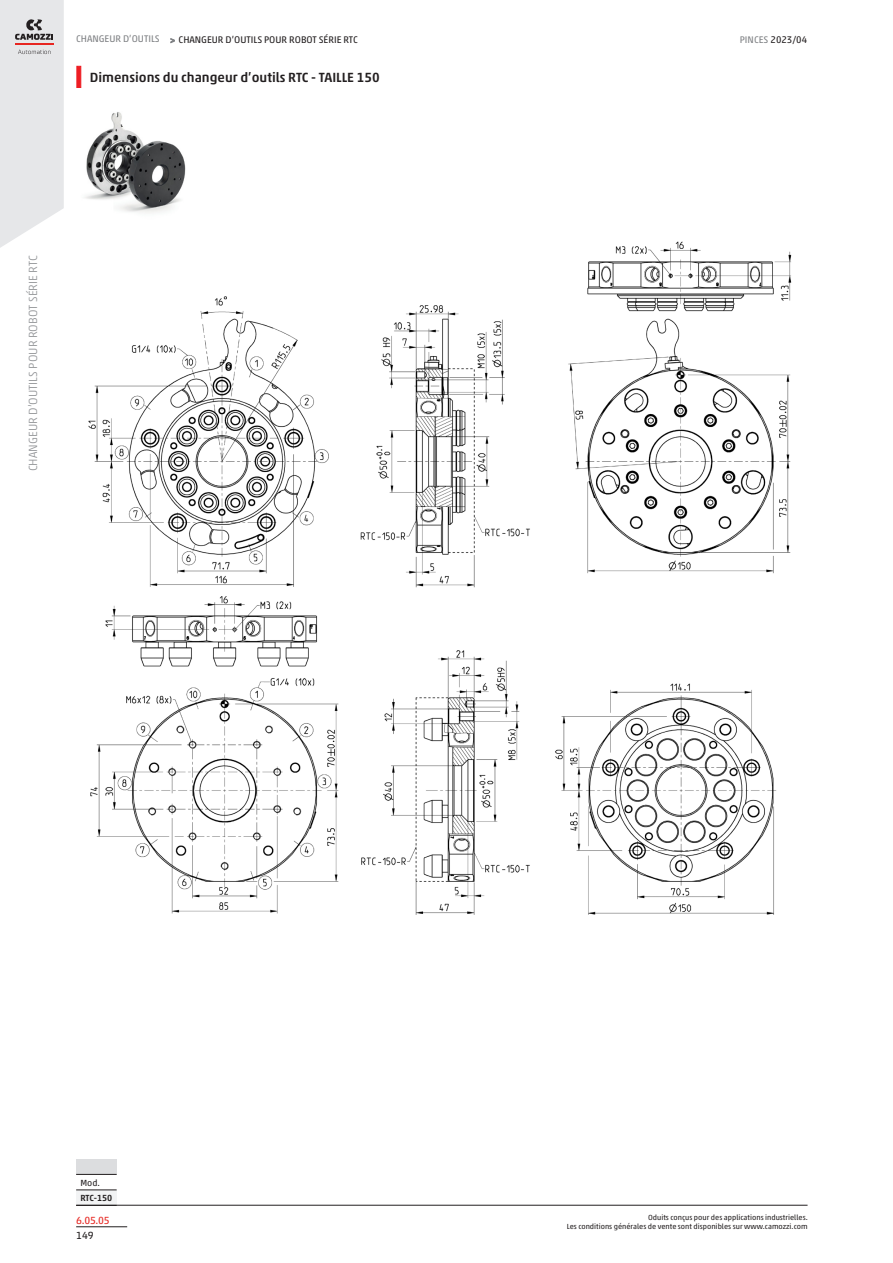
<style>
.page{position:relative;width:893px;height:1263px;background:#fff}
.page>*{position:absolute;margin:0;border:0;box-sizing:border-box;transform-origin:0 0}
.blockTitle_value{font:500 13.5px "Akko W1 G";color:#231f20}
.t1{font:300 12px "Akko W1 G";color:#939598}
.secL{font:10.5px "Akko W1 G";color:#e72621}
.sec4L{font:10.5px "Akko W1 G";color:#231f20}
.headTitleR{font:9.75px "Akko W1 G";color:#231f20}
.headTitleL{font:9.75px "Akko W1 G";color:#808285}
.footTitleL{font:9.75px "Akko W1 G";color:#231f20}
.models_row_header{font:500 9px "Akko W1 G";letter-spacing:-.01em;color:#231f20}
.models_model{font:9px "Akko W1 G";color:#231f20}
.footNotesL{font:7.5px/9px "Akko W1 G";color:#231f20;text-align:right}
.s1{font-size:9px;color:#808285}
.s2{color:#808285}
</style>
<div class="page">
<hr style="left:76px;top:1226px;width:51px;height:1px;background:#231f20">
<svg style="left:0;top:0;width:64px;height:248px;background:#e4e4e6"></svg>
<svg style="left:76px;top:66px;width:5px;height:22px"></svg>
<div style="left:76px;top:1159px;width:41px;height:15px;background:#dcdddf"></div>
<div style="left:76px;top:1190px;width:41px;height:15px;background:#f2f3f4"></div>
<hr style="left:76px;top:1174px;width:41px;height:1px;background:#231f20">
<hr style="left:76px;top:1189px;width:41px;height:1px;background:#231f20">
<hr style="left:76px;top:1205px;width:731px;height:1px;background:#231f20">
<img style="left:88px;top:242px;width:704px;height:673px">
<img style="left:85px;top:112px;width:101px;height:101px">
<p class="headTitleL" style="left:76px;top:32px;width:85px">CHANGEUR D’OUTILS</p>
<p class="headTitleR" style="left:170px;top:32px;width:189px"><span class="s1">&gt;</span> CHANGEUR D’OUTILS POUR ROBOT SÉRIE RTC</p>
<p class="blockTitle_value" style="left:90px;top:68px;width:291px">Dimensions du changeur d’outils RTC - TAILLE 150</p>
<p class="t1" style="left:24px;top:471px;width:218px;rotate:-90deg">CHANGEUR D’OUTILS POUR ROBOT SÉRIE RTC</p>
<p class="footTitleL" style="left:740px;top:33px;width:69px"><span class="s2">PINCES</span> 2023/04</p>
<p class="models_model" style="left:80px;top:1176px;width:21px">Mod.</p>
<p class="models_row_header" style="left:80px;top:1191px;width:33px">RTC-150</p>
<p class="secL" style="left:76px;top:1212px;width:35px">6.05.05</p>
<p class="sec4L" style="left:76px;top:1228px;width:19px">149</p>
<p class="footNotesL" style="left:567px;top:1212px;width:242px">Oduits conçus pour des applications industrielles.<br>Les conditions générales de vente sont disponibles sur www.camozzi.com</p>
</div>
